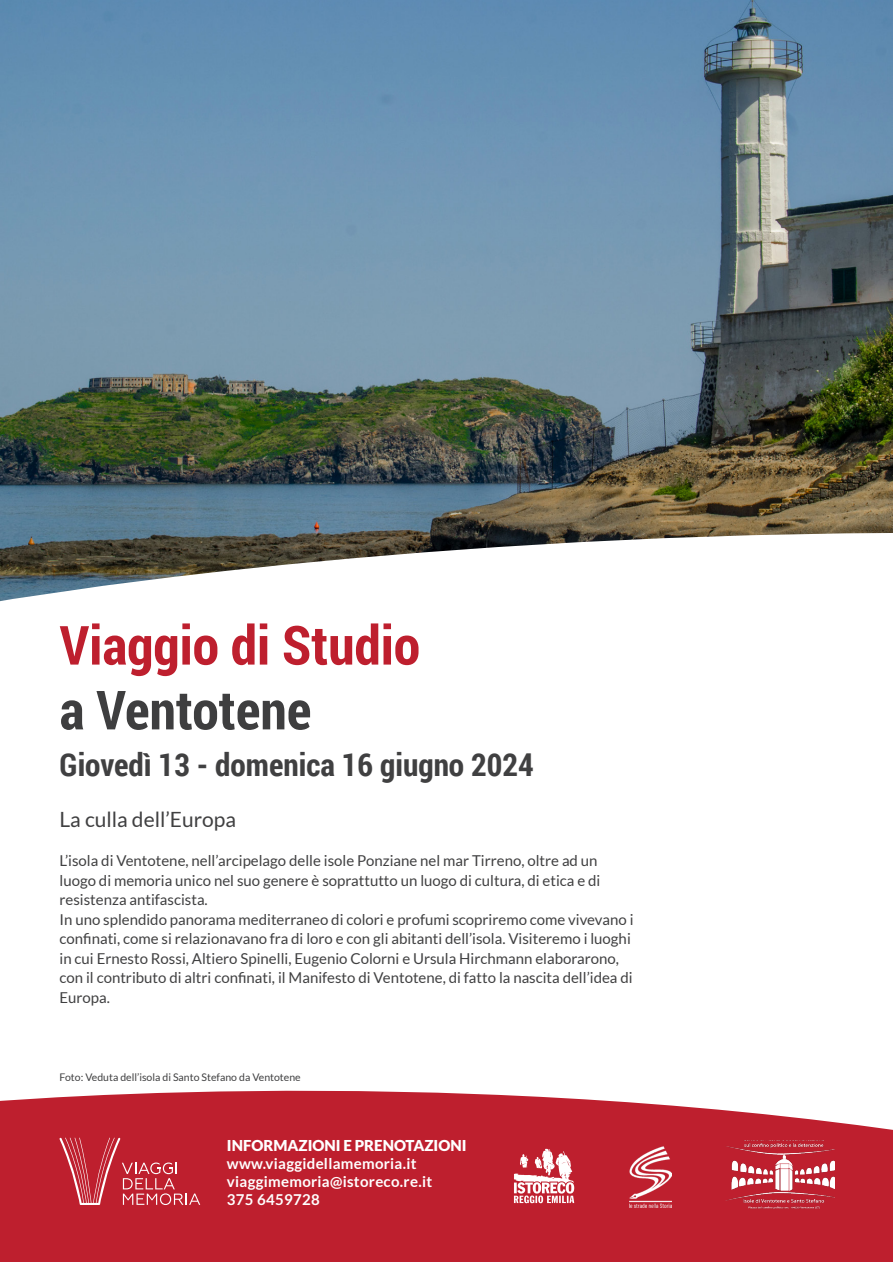
<style>
.page{position:relative;width:893px;height:1263px;background:#fff}
.page>*{position:absolute;margin:0;border:0;box-sizing:border-box;transform-origin:0 0}
.t1{font:700 54px "Roboto Condensed";color:#be1f2e}
.t2{font:700 54px "Roboto Condensed";color:#3e3e3f}
.t3{font:700 31.5px "Roboto Condensed";color:#404041}
.t4{font:21px "Lato";color:#404041}
.t5{font:15px/19.5px "Lato";color:#404041}
.t6{font:700 15px "Lato";letter-spacing:.02em;color:#fff}
.t7{font:900 15px "Lato";color:#fff}
.t8{font:10.5px "Lato";color:#404041}
</style>
<div class="page">
<img style="left:0;top:0;width:893px;height:601px">
<svg style="left:0;top:1090px;width:893px;height:172px;background:#c22f3c"></svg>
<svg style="left:59px;top:1138px;width:141px;height:67px;background:#c53a47"></svg>
<img style="left:725px;top:1140px;width:109px;height:69px">
<img style="left:510px;top:1147px;width:66px;height:58px">
<img style="left:630px;top:1146px;width:42px;height:61px">
<p class="t1" style="left:60px;top:607px;width:362px">Viaggio di Studio</p>
<p class="t2" style="left:60px;top:672px;width:253px">a Ventotene</p>
<p class="t3" style="left:60px;top:743px;width:476px">Giovedì 13 - domenica 16 giugno 2024</p>
<p class="t4" style="left:60px;top:808px;width:178px">La culla dell’Europa</p>
<p class="t5" style="left:60px;top:851px;width:542px">L’isola di Ventotene, nell’arcipelago delle isole Ponziane nel mar Tirreno, oltre ad un luogo di memoria unico nel suo genere è soprattutto un luogo di cultura, di etica e di resistenza antifascista.</p>
<p class="t5" style="left:60px;top:909px;width:576px">In uno splendido panorama mediterraneo di colori e profumi scopriremo come vivevano i confinati, come si relazionavano fra di loro e con gli abitanti dell’isola. Visiteremo i luoghi in cui Ernesto Rossi, Altiero Spinelli, Eugenio Colorni e Ursula Hirchmann elaborarono, con il contributo di altri confinati, il Manifesto di Ventotene, di fatto la nascita dell’idea di Europa.</p>
<p class="t8" style="left:60px;top:1071px;width:243px">Foto: Veduta dell’isola di Santo Stefano da Ventotene</p>
<p class="t7" style="left:227px;top:1137px;width:241px">INFORMAZIONI E PRENOTAZIONI</p>
<p class="t6" style="left:227px;top:1155px;width:191px">www.viaggidellamemoria.it</p>
<p class="t6" style="left:227px;top:1173px;width:207px">viaggimemoria@istoreco.re.it</p>
<p class="t6" style="left:227px;top:1191px;width:94px">375 6459728</p>
</div>
